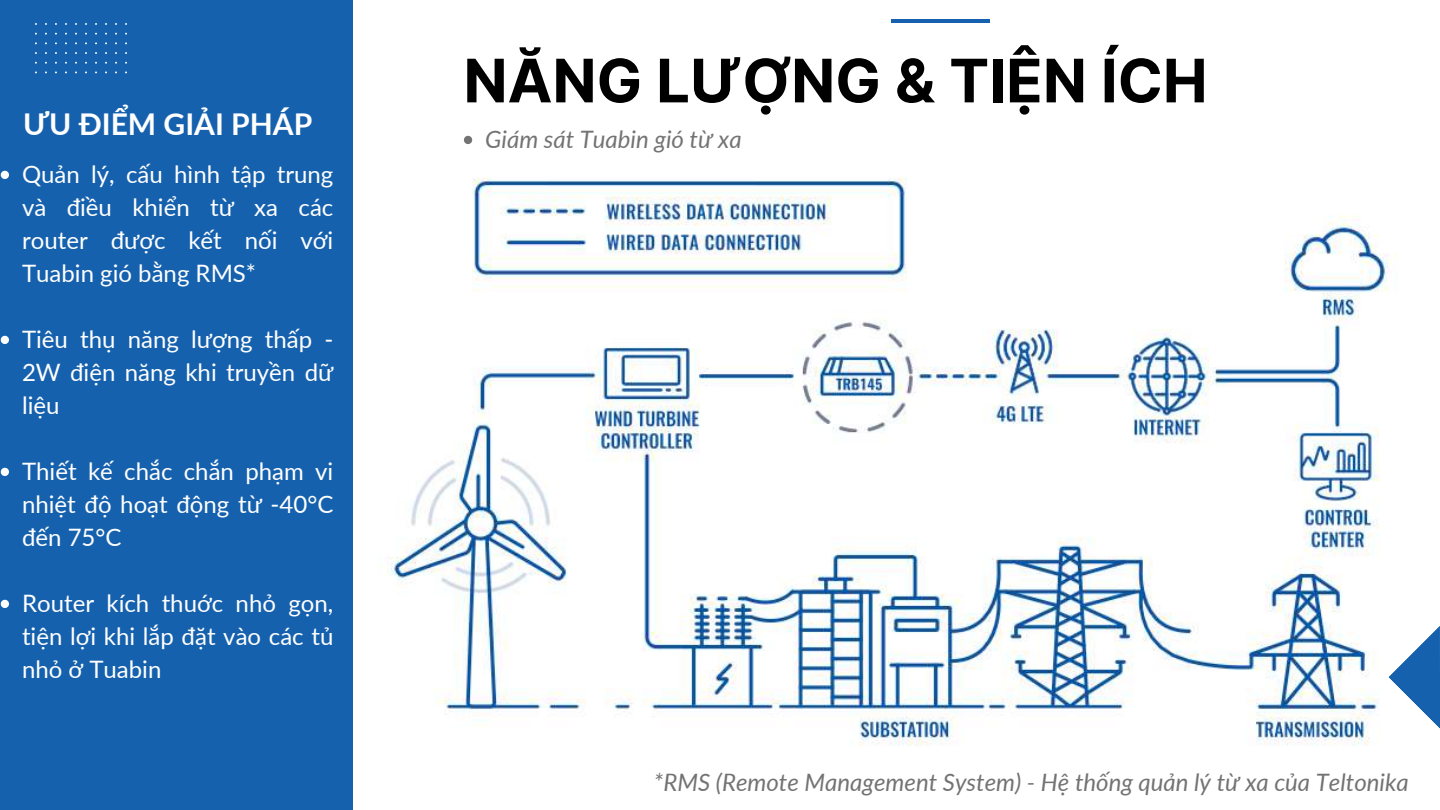
<style>
.page{position:relative;width:1440px;height:810px;background:#fff}
.page>*{position:absolute;margin:0;border:0;box-sizing:border-box;transform-origin:0 0}
.t1{font:700 60px "Inter";color:#000}
.t2{font:700 30px "Lato";color:#fff}
.t3{font:24px/33px "Lato";color:#fff;text-align:justify}
.t4{font:italic 24px "Lato";color:#737373}
</style>
<div class="page">
<img style="left:390px;top:177px;width:1007px;height:569px">
<svg style="left:1388px;top:625px;width:52px;height:104px"></svg>
<div style="left:0;top:0;width:352px;height:810px;background:#1661ae"></div>
<svg style="left:35px;top:23px;width:92px;height:50px"></svg>
<hr style="left:892px;top:19px;width:98px;height:4px;background:#1661ae">
<svg style="left:1px;top:171px;width:8px;height:8px"></svg>
<svg style="left:1px;top:336px;width:8px;height:8px"></svg>
<svg style="left:1px;top:468px;width:8px;height:8px"></svg>
<svg style="left:1px;top:600px;width:8px;height:8px"></svg>
<svg style="left:464px;top:136px;width:8px;height:8px"></svg>
<p class="t2" style="left:23px;top:105px;width:291px">ƯU ĐIỂM GIẢI PHÁP</p>
<p class="t3" style="left:22px;top:157px;width:313px">Quản lý, cấu hình tập trung và điều khiển từ xa các router được kết nối với Tuabin gió bằng RMS*</p>
<p class="t3" style="left:22px;top:322px;width:313px">Tiêu thụ năng lượng thấp - 2W điện năng khi truyền dữ liệu</p>
<p class="t3" style="left:22px;top:454px;width:313px">Thiết kế chắc chắn phạm vi nhiệt độ hoạt động từ -40°C đến 75°C</p>
<p class="t3" style="left:22px;top:586px;width:313px">Router kích thuớc nhỏ gọn, tiện lợi khi lắp đặt vào các tủ nhỏ ở Tuabin</p>
<h1 class="t1" style="left:463px;top:45px;width:746px">NĂNG LƯỢNG &amp; TIỆN ÍCH</h1>
<p class="t4" style="left:485px;top:124px;width:258px">Giám sát Tuabin gió từ xa</p>
<p class="t4" style="left:654px;top:767px;width:756px">*RMS (Remote Management System) - Hệ thống quản lý từ xa của Teltonika</p>
</div>
